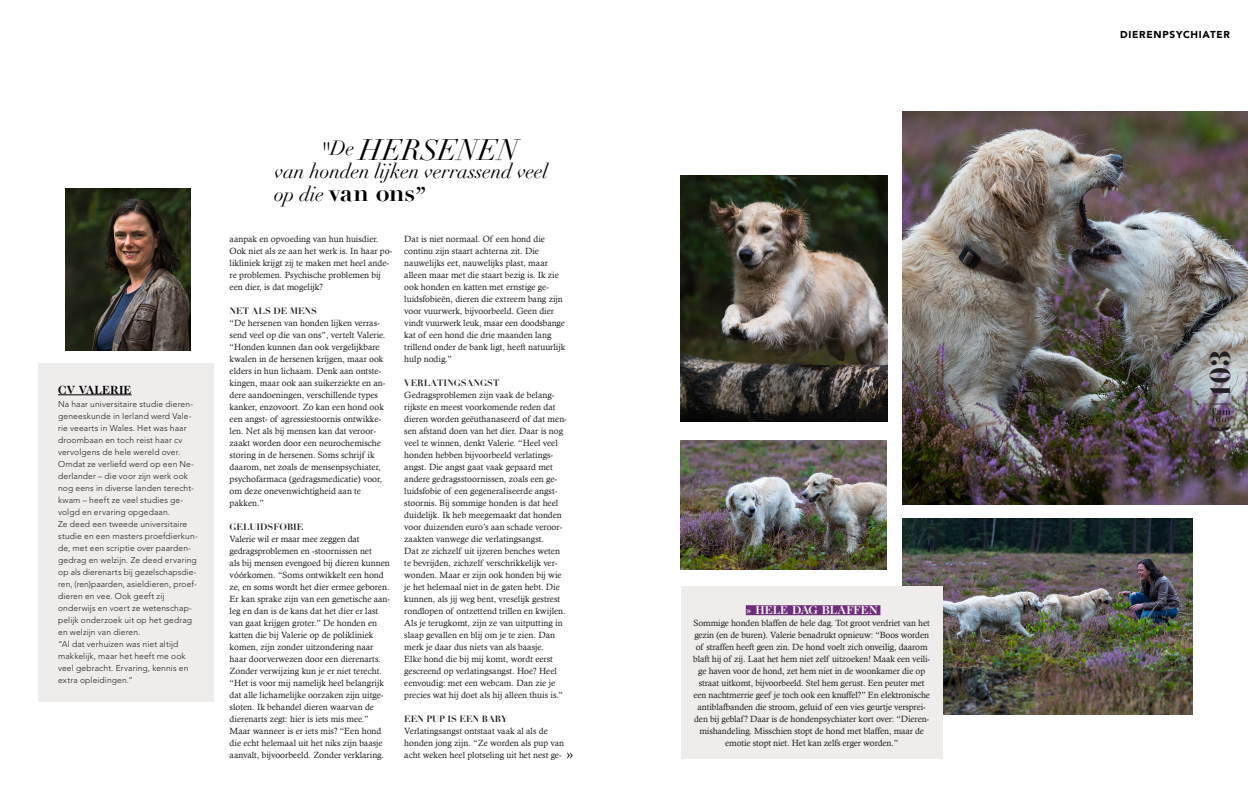
<style>
.page{position:relative;width:1248px;height:808px;background:#fff}
.page>*{position:absolute;margin:0;border:0;box-sizing:border-box;transform-origin:0 0}
.t1{font:italic 29px "Didot";letter-spacing:-.01em;color:#000001}
.t2{font:700 28.5px "Trivia Serif";color:#231f20}
.t3{font:700 25px "Didot";letter-spacing:-.01em;color:#000001}
.t4{font:italic 20px "Didot";letter-spacing:-.01em;color:#000001}
._07_Kaderkop_dik{font:700 12px "Caslon Two Twenty Four";letter-spacing:-.005em;color:#efedec}
._07_Kaderkop_dik-2{font:700 12px "Caslon Two Twenty Four";letter-spacing:.005em;color:#000001}
._09_Katern_aanduidin{font:900 10px "Avenir LT";letter-spacing:.075em;color:#000001}
._04_Platte_tekst_-_C{font:9px/12px "Calisto";color:#231f20}
._04_Platte_tekst_-_C-2{font:700 9px "Didot";color:#231f20}
._04_Platte_tekst_-_A{font:300 8.5px/12px "Avenir LT";letter-spacing:.015em;color:#231f20}
.s1{font-weight:400;font-style:italic;font-size:20px}
.s2{font-weight:400;font-style:italic;font-size:29px}
</style>
<div class="page">
<img style="left:902px;top:111px;width:345px;height:394px">
<img style="left:680px;top:175px;width:207px;height:246px">
<img style="left:65px;top:189px;width:126px;height:161px">
<img style="left:902px;top:518px;width:290px;height:197px">
<img style="left:680px;top:441px;width:206px;height:128px">
<svg style="left:1209px;top:404px;width:21px;height:28px"></svg>
<div style="left:680px;top:586px;width:262px;height:172px;background:#efedec"></div>
<div style="left:745px;top:605px;width:135px;height:10px;background:#6d2d79"></div>
<div style="left:38px;top:363px;width:176px;height:339px;background:#efedec"></div>
<hr style="left:58px;top:394px;width:74px;height:1px;background:#000001">
<svg style="left:567px;top:752px;width:5px;height:6px"></svg>
<p class="_07_Kaderkop_dik-2" style="left:58px;top:382px;width:75px">CV VALERIE</p>
<p class="_04_Platte_tekst_-_A" style="left:58px;top:398px;width:141px">Na haar universitaire studie dieren&shy;geneeskunde in Ierland werd Vale&shy;rie veearts in Wales. Het was haar droombaan en toch reist haar cv vervolgens de hele wereld over.<br>Omdat ze verliefd werd op een Ne&shy;derlander – die voor zijn werk ook nog eens in diverse landen terecht&shy;kwam – heeft ze veel studies ge&shy;volgd en ervaring opgedaan.<br>Ze deed een tweede universitaire studie en een masters proefdierkun&shy;de, met een scriptie over paarden&shy;gedrag en welzijn. Ze deed ervaring op als dierenarts bij gezelschapsdie&shy;ren, (ren)paarden, asieldieren, proef&shy;dieren en vee. Ook geeft zij onderwijs en voert ze wetenschap&shy;pelijk onderzoek uit op het gedrag en welzijn van dieren.<br>“Al dat verhuizen was niet altijd makkelijk, maar het heeft me ook veel gebracht. Ervaring, kennis en extra opleidingen.”</p>
<p class="t1" style="left:318px;top:132px;width:202px">"<sup>De</sup> HERSENEN</p>
<p class="t4" style="left:274px;top:159px;width:275px">van honden lijken verrassend veel</p>
<p class="t3" style="left:274px;top:176px;width:151px"><span class="s1">op die</span> van ons<span class="s2">”</span></p>
<p class="_04_Platte_tekst_-_C" style="left:229px;top:233px;width:164px">aanpak en opvoeding van hun huisdier.<br>Ook niet als ze aan het werk is. In haar po&shy;likliniek krijgt zij te maken met heel ande&shy;re problemen. Psychische problemen bij een dier, is dat mogelijk?</p>
<p class="_04_Platte_tekst_-_C-2" style="left:229px;top:305px;width:89px">NET ALS DE MENS</p>
<p class="_04_Platte_tekst_-_C" style="left:229px;top:317px;width:157px">“De hersenen van honden lijken verras&shy;send veel op die van ons”, vertelt Valerie. “Honden kunnen dan ook vergelijkbare kwalen in de hersenen krijgen, maar ook elders in hun lichaam. Denk aan ontste&shy;kingen, maar ook aan suikerziekte en an&shy;dere aandoeningen, verschillende types kanker, enzovoort. Zo kan een hond ook een angst- of agressiestoornis ontwikke&shy;len. Net als bij mensen kan dat veroor&shy;zaakt worden door een neurochemische storing in de hersenen. Soms schrijf ik daarom, net zoals de mensenpsychiater, psychofarmaca (gedragsmedicatie) voor, om deze onevenwichtigheid aan te pakken.”</p>
<p class="_04_Platte_tekst_-_C-2" style="left:229px;top:521px;width:75px">GELUIDSFOBIE</p>
<p class="_04_Platte_tekst_-_C" style="left:229px;top:533px;width:162px">Valerie wil er maar mee zeggen dat gedragsproblemen en -stoornissen net<br>als bij mensen evengoed bij dieren kunnen vóórkomen. “Soms ontwikkelt een hond ze, en soms wordt het dier ermee geboren.<br>Er kan sprake zijn van een genetische aan&shy;leg en dan is de kans dat het dier er last van gaat krijgen groter.” De honden en katten die bij Valerie op de polikliniek komen, zijn zonder uitzondering naar haar doorverwezen door een dierenarts.<br>Zonder verwijzing kun je er niet terecht. “Het is voor mij namelijk heel belangrijk dat alle lichamelijke oorzaken zijn uitge&shy;sloten. Ik behandel dieren waarvan de dierenarts zegt: hier is iets mis mee.” Maar wanneer is er iets mis? “Een hond die echt helemaal uit het niks zijn baasje aanvalt, bijvoorbeeld. Zonder verklaring.</p>
<p class="_04_Platte_tekst_-_C" style="left:404px;top:233px;width:163px">Dat is niet normaal. Of een hond die continu zijn staart achterna zit. Die nauwelijks eet, nauwelijks plast, maar alleen maar met die staart bezig is. Ik zie ook honden en katten met ernstige ge&shy;luidsfobieën, dieren die extreem bang zijn voor vuurwerk, bijvoorbeeld. Geen dier vindt vuurwerk leuk, maar een doodsbange kat of een hond die drie maanden lang trillend onder de bank ligt, heeft natuurlijk hulp nodig.”</p>
<p class="_04_Platte_tekst_-_C-2" style="left:404px;top:377px;width:97px">VERLATINGSANGST</p>
<p class="_04_Platte_tekst_-_C" style="left:404px;top:389px;width:164px">Gedragsproblemen zijn vaak de belang&shy;rijkste en meest voorkomende reden dat dieren worden geëuthanaseerd of dat men&shy;sen afstand doen van het dier. Daar is nog veel te winnen, denkt Valerie. “Heel veel honden hebben bijvoorbeeld verlatings&shy;angst. Die angst gaat vaak gepaard met andere gedragsstoornissen, zoals een ge&shy;luidsfobie of een gegeneraliseerde angst&shy;stoornis. Bij sommige honden is dat heel duidelijk. Ik heb meegemaakt dat honden voor duizenden euro’s aan schade veroor&shy;zaakten vanwege die verlatingsangst.<br>Dat ze zichzelf uit ijzeren benches weten te bevrijden, zichzelf verschrikkelijk ver&shy;wonden. Maar er zijn ook honden bij wie je het helemaal niet in de gaten hebt. Die kunnen, als jij weg bent, vreselijk gestrest rondlopen of ontzettend trillen en kwijlen.<br>Als je terugkomt, zijn ze van uitputting in slaap gevallen en blij om je te zien. Dan merk je daar dus niets van als baasje.<br>Elke hond die bij mij komt, wordt eerst gescreend op verlatingsangst. Hoe? Heel eenvoudig: met een webcam. Dan zie je precies wat hij doet als hij alleen thuis is.”</p>
<p class="_04_Platte_tekst_-_C-2" style="left:404px;top:713px;width:104px">EEN PUP IS EEN BABY</p>
<p class="_04_Platte_tekst_-_C" style="left:404px;top:725px;width:161px">Verlatingsangst ontstaat vaak al als de honden jong zijn. “Ze worden als pup van acht weken heel plotseling uit het nest ge-</p>
<p class="_07_Kaderkop_dik" style="left:745px;top:603px;width:133px">» HELE DAG BLAFFEN</p>
<p class="_04_Platte_tekst_-_C" style="left:693px;top:617px;width:238px;text-align:center">Sommige honden blaffen de hele dag. Tot groot verdriet van het gezin (en de buren). Valerie benadrukt opnieuw: “Boos worden of straffen heeft geen zin. De hond voelt zich onveilig, daarom blaft hij of zij. Laat het hem niet zelf uitzoeken! Maak een veili&shy;ge haven voor de hond, zet hem niet in de woonkamer die op straat uitkomt, bijvoorbeeld. Stel hem gerust. Een peuter met een nachtmerrie geef je toch ook een knuffel?” En elektronische antiblafbanden die stroom, geluid of een vies geurtje versprei&shy;den bij geblaf? Daar is de hondenpsychiater kort over: “Dieren&shy;mishandeling. Misschien stopt de hond met blaffen, maar de emotie stopt niet. Het kan zelfs erger worden.”</p>
<p class="_09_Katern_aanduidin" style="left:1120px;top:29px;width:111px">DIERENPSYCHIATER</p>
<p class="t2" style="left:1203px;top:400px;width:52px;rotate:-90deg">103</p>
</div>
